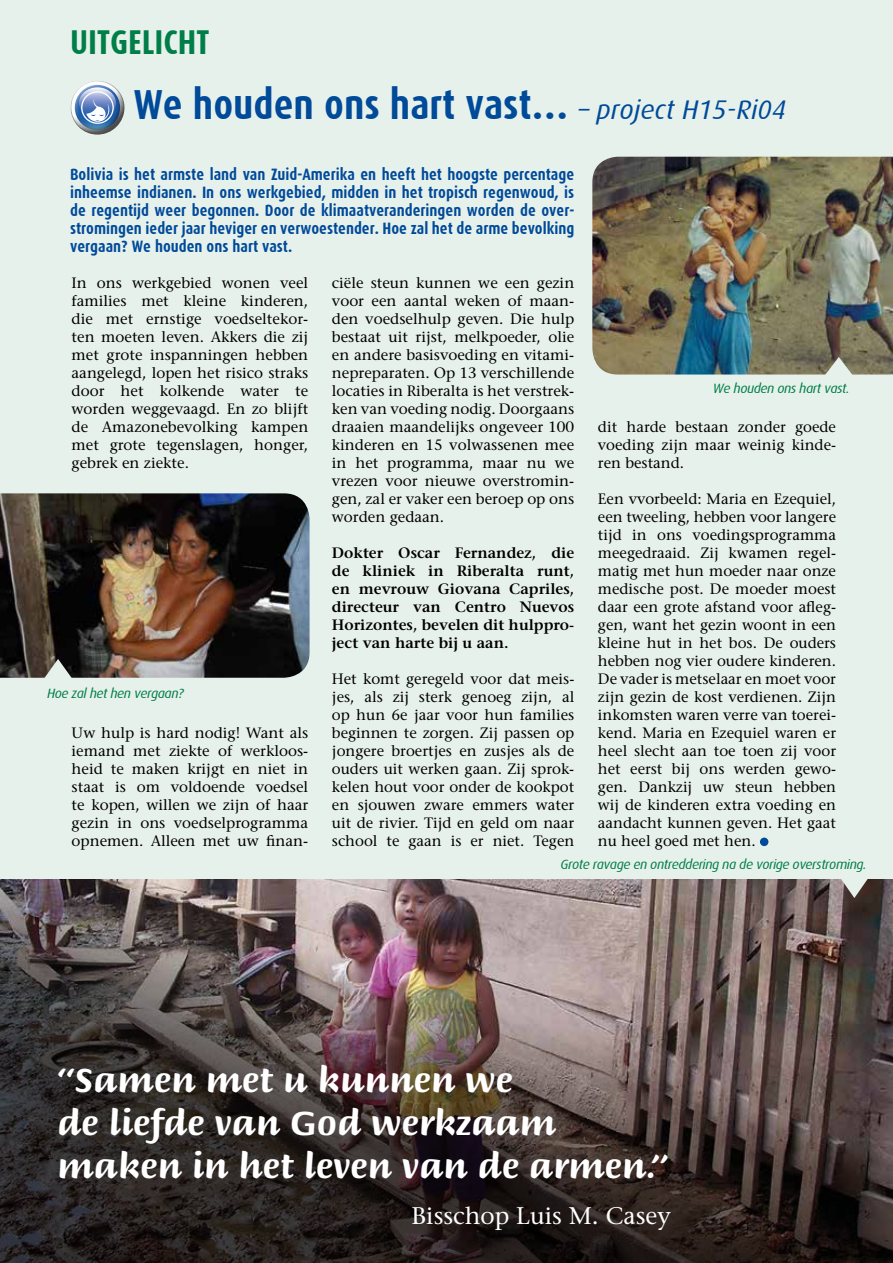
<style>
.page{position:relative;width:893px;height:1263px;background:#e7f1eb}
.page>*{position:absolute;margin:0;border:0;box-sizing:border-box;transform-origin:0 0}
.t1{font:700 42px "Dax Condensed";color:#004a9a}
.t2{font:700 36px/43.2px "Briem Script Std";color:#fff}
.t3{font:700 34.5px "Dax Condensed";color:#007e48}
.t4{font:500 24px "Stone Serif Std";color:#fff}
.t5{font:700 16.5px/18px "Dax Condensed";color:#004a9a;text-align:justify}
.t6{font:500 15px/18px "Stone Serif Std";color:#000;text-align:justify}
.t7{font:600 15px/18px "Stone Serif Std";color:#000;text-align:justify}
.t8{font:italic 13.5px "Dax";letter-spacing:-.03em;color:#007e48}
.s1{font-family:"Dax";font-weight:400;font-style:italic;font-size:27px}
</style>
<div class="page">
<div style="left:69px;top:80px;width:58px;height:39px;background:#fff;opacity:.75"></div>
<div style="left:69px;top:89px;width:59px;height:49px;background:#000;opacity:.56"></div>
<img style="left:0;top:493px;width:310px;height:185px">
<svg style="left:44px;top:659px;width:28px;height:19px"></svg>
<div style="left:760px;top:837px;width:8px;height:9px;background:#004a9a;border-radius:50%"></div>
<img style="left:592px;top:157px;width:301px;height:218px">
<svg style="left:825px;top:357px;width:28px;height:18px"></svg>
<img style="left:0;top:879px;width:893px;height:384px">
<h3 class="t3" style="left:70px;top:23px;width:141px">UITGELICHT</h3>
<h1 class="t1" style="left:134px;top:82px;width:654px">We houden ons hart vast… <span class="s1">– project H15-Ri04</span></h1>
<p class="t5" style="left:70px;top:165px;width:506px">Bolivia is het armste land van Zuid-Amerika en heeft het hoogste percentage inheemse indianen. In ons werkgebied, midden in het tropisch regenwoud, is de regentijd weer begonnen. Door de klimaatveranderingen worden de over&shy;stromingen ieder jaar heviger en verwoestender. Hoe zal het de arme bevolking vergaan? We houden ons hart vast.</p>
<p class="t6" style="left:72px;top:274px;width:238px">In ons werkgebied wonen veel families met kleine kinderen, die met ernstige voedseltekor&shy;ten moeten leven. Akkers die zij met grote inspanningen hebben aangelegd, lopen het risico straks door het kolkende water te worden weggevaagd. En zo blijft de Amazonebevolking kampen met grote tegenslagen, honger, gebrek en ziekte.</p>
<p class="t6" style="left:332px;top:274px;width:244px">ciële steun kunnen we een gezin voor een aantal weken of maan&shy;den voedselhulp geven. Die hulp bestaat uit rijst, melkpoeder, olie en andere basisvoeding en vitami&shy;nepreparaten. Op 13 verschillende locaties in Riberalta is het verstrek&shy;ken van voeding nodig. Doorgaans draaien maandelijks ongeveer 100 kinderen en 15 volwassenen mee in het programma, maar nu we vrezen voor nieuwe overstromin&shy;gen, zal er vaker een beroep op ons worden gedaan.</p>
<p class="t7" style="left:332px;top:544px;width:244px">Dokter Oscar Fernandez, die de kliniek in Riberalta runt, en mevrouw Giovana Capriles, directeur van Centro Nuevos Horizontes, bevelen dit hulppro&shy;ject van harte bij u aan.</p>
<p class="t6" style="left:332px;top:670px;width:244px">Het komt geregeld voor dat meis&shy;jes, als zij sterk genoeg zijn, al op hun 6e jaar voor hun families beginnen te zorgen. Zij passen op jongere broertjes en zusjes als de ouders uit werken gaan. Zij sprok&shy;kelen hout voor onder de kookpot en sjouwen zware emmers water uit de rivier. Tijd en geld om naar school te gaan is er niet. Tegen</p>
<p class="t8" style="left:47px;top:686px;width:138px">Hoe zal het hen vergaan?</p>
<p class="t6" style="left:72px;top:724px;width:238px">Uw hulp is hard nodig! Want als iemand met ziekte of werkloos&shy;heid te maken krijgt en niet in staat is om voldoende voedsel te kopen, willen we zijn of haar gezin in ons voedselprogramma opnemen. Alleen met uw finan-</p>
<p class="t8" style="left:713px;top:380px;width:138px">We houden ons hart vast.</p>
<p class="t6" style="left:598px;top:418px;width:240px">dit harde bestaan zonder goede voeding zijn maar weinig kinde&shy;ren bestand.</p>
<p class="t6" style="left:598px;top:490px;width:240px">Een vvorbeeld: Maria en Ezequiel, een tweeling, hebben voor langere tijd in ons voedingsprogramma meegedraaid. Zij kwamen regel&shy;matig met hun moeder naar onze medische post. De moeder moest daar een grote afstand voor afleg&shy;gen, want het gezin woont in een kleine hut in het bos. De ouders hebben nog vier oudere kinderen.<br>De vader is metselaar en moet voor zijn gezin de kost verdienen. Zijn inkomsten waren verre van toerei&shy;kend. Maria en Ezequiel waren er heel slecht aan toe toen zij voor het eerst bij ons werden gewo&shy;gen. Dankzij uw steun hebben wij de kinderen extra voeding en aandacht kunnen geven. Het gaat nu heel goed met hen.</p>
<p class="t8" style="left:561px;top:857px;width:308px">Grote ravage en ontreddering na de vorige overstroming.</p>
<h2 class="t2" style="left:57px;top:1059px;width:612px">“Samen met u kunnen we<br>de liefde van God werkzaam maken in het leven van de armen.”</h2>
<h3 class="t4" style="left:411px;top:1201px;width:261px">Bisschop Luis M. Casey</h3>
</div>
